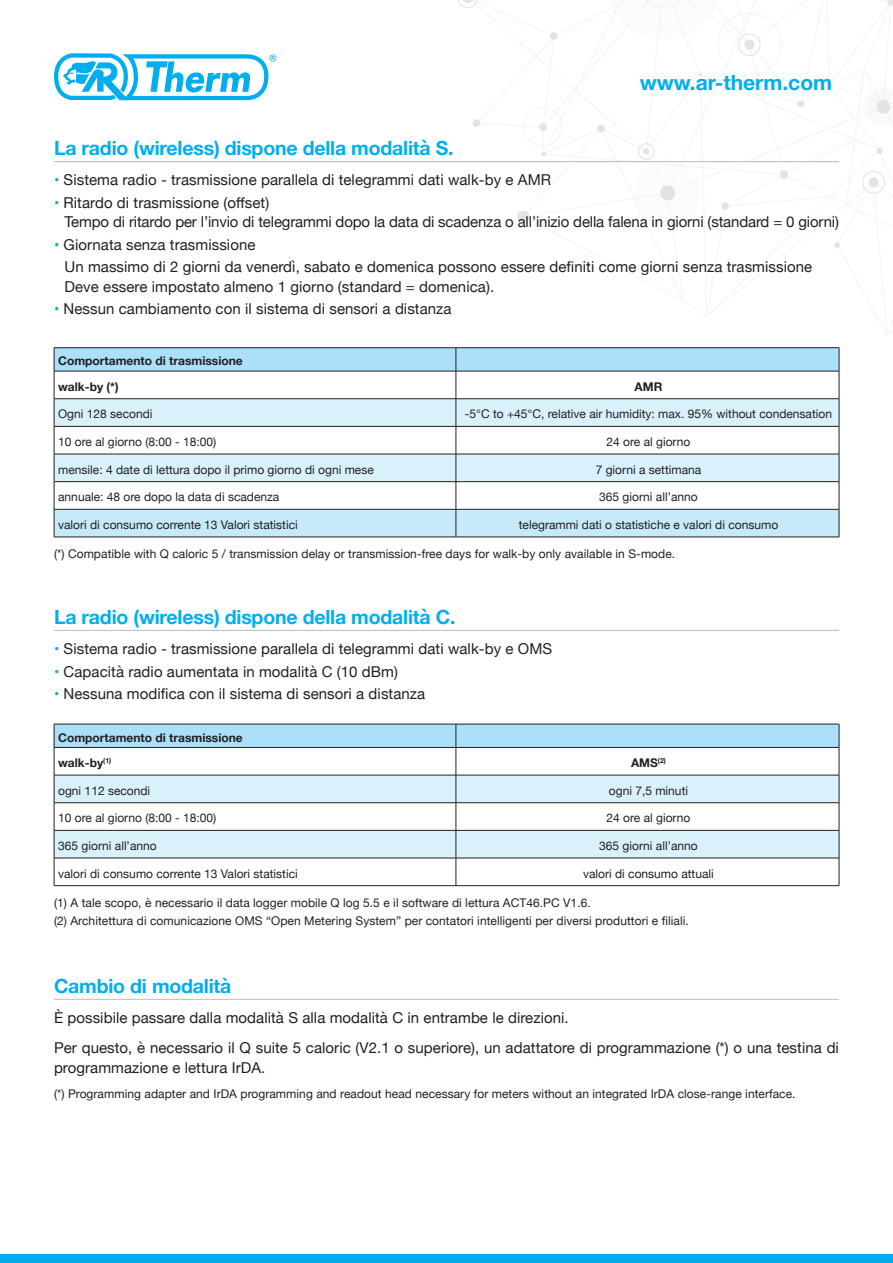
<style>
.page{position:relative;width:893px;height:1263px;background:#fff}
.page>*{position:absolute;margin:0;border:0;box-sizing:border-box;transform-origin:0 0}
.t1{font:700 21px "Helvetica Neue";color:#00aeef}
.t2{font:700 19.5px "Helvetica Neue";letter-spacing:-.01em;color:#00aeef}
.t3{font:15px/19.5px "Helvetica Neue";letter-spacing:.005em;color:#231f20}
.t4{font:12px "Helvetica Neue";color:#231f20}
.t5{font:700 12px "Helvetica Neue";color:#231f20}
.s1{color:#00aeef}
</style>
<div class="page">
<svg style="left:457px;top:0;width:436px;height:248px"></svg>
<div style="left:0;top:1254px;width:893px;height:9px;background:#00aeef"></div>
<svg style="left:54px;top:53px;width:222px;height:48px"></svg>
<hr style="left:54px;top:161px;width:785px;height:1px;background:#bcbdc0">
<hr style="left:54px;top:630px;width:785px;height:1px;background:#bcbdc0">
<hr style="left:54px;top:999px;width:785px;height:1px;background:#bcbdc0">
<hr style="left:54px;top:347px;width:402px;height:1px;background:#231f20">
<hr style="left:456px;top:347px;width:383px;height:1px;background:#231f20">
<svg style="left:54px;top:348px;width:786px;height:189px"></svg>
<hr style="left:54px;top:537px;width:402px;height:1px;background:#231f20">
<hr style="left:456px;top:537px;width:383px;height:1px;background:#231f20">
<svg style="left:54px;top:886px;width:785px;height:1px"></svg>
<svg style="left:54px;top:724px;width:786px;height:161px"></svg>
<hr style="left:54px;top:885px;width:402px;height:1px;background:#231f20">
<hr style="left:456px;top:885px;width:383px;height:1px;background:#231f20">
<h1 class="t1" style="left:640px;top:66px;width:194px">www.ar-therm.com</h1>
<p class="t2" style="left:54px;top:133px;width:401px">La radio (wireless) dispone della modalità S.</p>
<p class="t3" style="left:54px;top:171px;width:499px"><span class="s1">•</span> Sistema radio - trasmissione parallela di telegrammi dati walk-by e AMR</p>
<p class="t3" style="left:54px;top:194px;width:217px"><span class="s1">•</span> Ritardo di trasmissione (offset)</p>
<p class="t3" style="left:64px;top:213px;width:776px">Tempo di ritardo per l’invio di telegrammi dopo la data di scadenza o all’inizio della falena in giorni (standard = 0 giorni)</p>
<p class="t3" style="left:54px;top:236px;width:203px"><span class="s1">•</span> Giornata senza trasmissione</p>
<p class="t3" style="left:64px;top:258px;width:749px">Un massimo di 2 giorni da venerdì, sabato e domenica possono essere definiti come giorni senza trasmissione</p>
<p class="t3" style="left:64px;top:278px;width:431px">Deve essere impostato almeno 1 giorno (standard = domenica).</p>
<p class="t3" style="left:54px;top:300px;width:399px"><span class="s1">•</span> Nessun cambiamento con il sistema di sensori a distanza</p>
<p class="t5" style="left:58px;top:352px;width:186px">Comportamento di trasmissione</p>
<p class="t5" style="left:58px;top:377px;width:62px">walk-by (*)</p>
<p class="t5" style="left:635px;top:377px;width:29px">AMR</p>
<p class="t4" style="left:58px;top:405px;width:96px">Ogni 128 secondi</p>
<p class="t4" style="left:465px;top:405px;width:369px">-5°C to +45°C, relative air humidity: max. 95% without condensation</p>
<p class="t4" style="left:58px;top:433px;width:160px">10 ore al giorno (8:00 - 18:00)</p>
<p class="t4" style="left:607px;top:433px;width:85px">24 ore al giorno</p>
<p class="t4" style="left:58px;top:461px;width:317px">mensile: 4 date di lettura dopo il primo giorno di ogni mese</p>
<p class="t4" style="left:596px;top:461px;width:107px">7 giorni a settimana</p>
<p class="t4" style="left:58px;top:488px;width:223px">annuale: 48 ore dopo la data di scadenza</p>
<p class="t4" style="left:599px;top:488px;width:100px">365 giorni all’anno</p>
<p class="t4" style="left:58px;top:516px;width:241px">valori di consumo corrente 13 Valori statistici</p>
<p class="t4" style="left:519px;top:516px;width:261px">telegrammi dati o statistiche e valori di consumo</p>
<p class="t4" style="left:54px;top:545px;width:623px">(*) Compatible with Q caloric 5 / transmission delay or transmission-free days for walk-by only available in S-mode.</p>
<p class="t2" style="left:54px;top:602px;width:403px">La radio (wireless) dispone della modalità C.</p>
<p class="t3" style="left:54px;top:640px;width:500px"><span class="s1">•</span> Sistema radio - trasmissione parallela di telegrammi dati walk-by e OMS</p>
<p class="t3" style="left:54px;top:662px;width:345px"><span class="s1">•</span> Capacità radio aumentata in modalità C (10 dBm)</p>
<p class="t3" style="left:54px;top:685px;width:373px"><span class="s1">•</span> Nessuna modifica con il sistema di sensori a distanza</p>
<p class="t5" style="left:58px;top:728px;width:186px">Comportamento di trasmissione</p>
<p class="t5" style="left:58px;top:753px;width:55px">walk-by<sup>(1)</sup></p>
<p class="t5" style="left:631px;top:753px;width:36px">AMS<sup>(2)</sup></p>
<p class="t4" style="left:58px;top:782px;width:94px">ogni 112 secondi</p>
<p class="t4" style="left:609px;top:782px;width:81px">ogni 7,5 minuti</p>
<p class="t4" style="left:58px;top:809px;width:160px">10 ore al giorno (8:00 - 18:00)</p>
<p class="t4" style="left:607px;top:809px;width:85px">24 ore al giorno</p>
<p class="t4" style="left:58px;top:837px;width:100px">365 giorni all’anno</p>
<p class="t4" style="left:599px;top:837px;width:100px">365 giorni all’anno</p>
<p class="t4" style="left:58px;top:865px;width:241px">valori di consumo corrente 13 Valori statistici</p>
<p class="t4" style="left:583px;top:865px;width:132px">valori di consumo attuali</p>
<p class="t4" style="left:54px;top:894px;width:538px">(1) A tale scopo, è necessario il data logger mobile Q log 5.5 e il software di lettura ACT46.PC V1.6.</p>
<p class="t4" style="left:54px;top:912px;width:636px">(2) Architettura di comunicazione OMS “Open Metering System” per contatori intelligenti per diversi produttori e filiali.</p>
<p class="t2" style="left:54px;top:970px;width:179px">Cambio di modalità</p>
<p class="t3" style="left:54px;top:1009px;width:516px">È possibile passare dalla modalità S alla modalità C in entrambe le direzioni.</p>
<p class="t3" style="left:54px;top:1039px;width:786px">Per questo, è necessario il Q suite 5 caloric (V2.1 o superiore), un adattatore di programmazione (*) o una testina di programmazione e lettura IrDA.</p>
<p class="t4" style="left:54px;top:1085px;width:743px">(*) Programming adapter and IrDA programming and readout head necessary for meters without an integrated IrDA close-range interface.</p>
</div>
